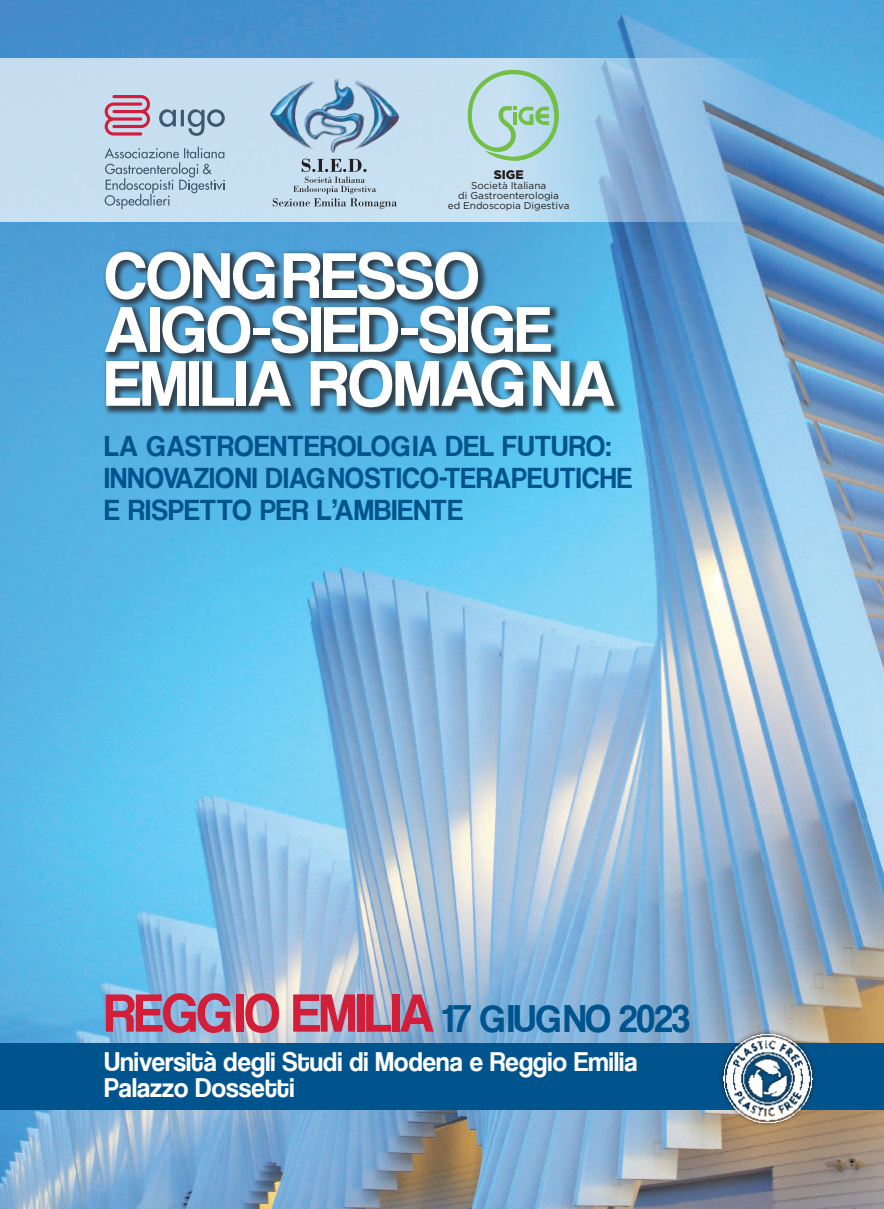
<style>
.page{position:relative;width:884px;height:1209px;background:#fff}
.page>*{position:absolute;margin:0;border:0;box-sizing:border-box;transform-origin:0 0}
.t1{font:67.4px/53.8px "Coolvetica Rg";letter-spacing:.01em;color:#fff}
.t2{font:56px "Coolvetica Rg";letter-spacing:-.01em;color:#d21e39;scale:.95 1}
.t3{font:30px/32px "Coolvetica Rg";letter-spacing:.03em;color:#00548e;scale:.95 1}
.t4{font:28px/26px "Coolvetica Rg";letter-spacing:.01em;color:#fff;scale:.95 1}
.t5{font:900 12.4px "Gotham";color:#231f20}
.t6{font:10px/10px "Gotham";color:#231f20;text-align:center}
.s1{font-size:40px;color:#00548e}
</style>
<div class="page">
<img style="left:0;top:0;width:884px;height:1208px">
<svg style="left:0;top:58px;width:771px;height:164px;background:#afcfe8"></svg>
<img style="left:266px;top:77px;width:137px;height:77px">
<svg style="left:273px;top:159px;width:124px;height:50px;background:#b3c8d7"></svg>
<svg style="left:468px;top:70px;width:91px;height:91px;background:#afd7c9"></svg>
<svg style="left:159px;top:109px;width:66px;height:27px;background:#9bb4c7"></svg>
<svg style="left:105px;top:95px;width:45px;height:40px;background:#cb899f"></svg>
<svg style="left:105px;top:147px;width:120px;height:62px;background:#afc8db"></svg>
<div style="left:103px;top:248px;width:522px;height:169px;background:#231f20;opacity:.75"></div>
<div style="left:0;top:1043px;width:884px;height:66px;background:#00548e"></div>
<div style="left:718px;top:1028px;width:100px;height:100px;background:#231f20;opacity:.5"></div>
<img style="left:719px;top:1032px;width:100px;height:93px">
<p class="t5" style="left:494px;top:166px;width:31px">SIGE</p>
<p class="t6" style="left:448px;top:180px;width:123px">Società Italiana<br>di Gastroenterologia<br>ed Endoscopia Digestiva</p>
<h1 class="t1" style="left:105px;top:248px;width:511px">CONGRESSO<br>AIGO-SIED-SIGE<br>EMILIA ROMAGNA</h1>
<p class="t3" style="left:105px;top:429px;width:556px">LA GASTROENTEROLOGIA DEL FUTURO:<br>INNOVAZIONI DIAGNOSTICO-TERAPEUTICHE<br>E RISPETTO PER L’AMBIENTE</p>
<h2 class="t2" style="left:105px;top:980px;width:617px">REGGIO EMILIA <span class="s1">17 GIUGNO 2023</span></h2>
<p class="t4" style="left:105px;top:1048px;width:562px">Università degli Studi di Modena e Reggio Emilia<br>Palazzo Dossetti</p>
</div>
